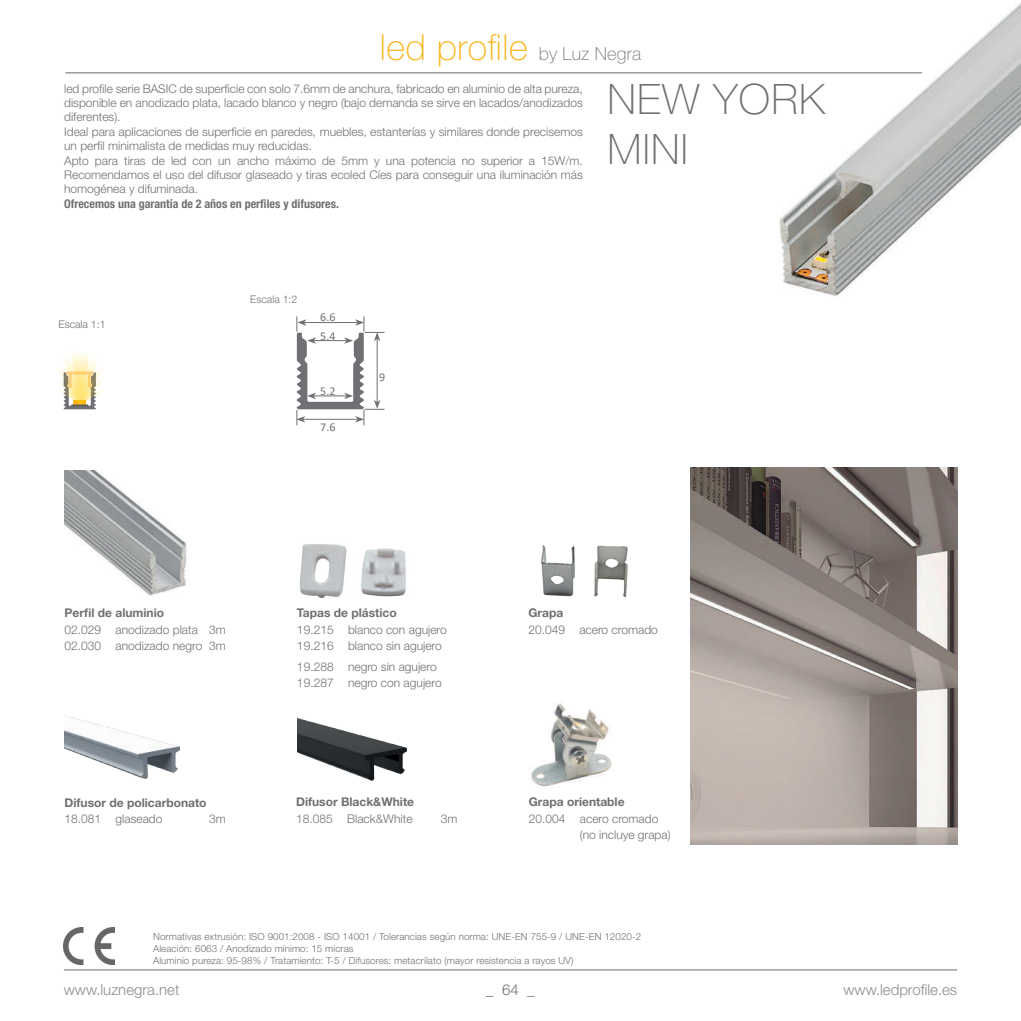
<style>
.page{position:relative;width:1021px;height:1021px;background:#fff}
.page>*{position:absolute;margin:0;border:0;box-sizing:border-box;transform-origin:0 0}
.t1{font:100 42px/50.4px "Helvetica Neue LT Std";letter-spacing:.03em;color:#6f7073}
.t2{font:100 36px "Helvetica Neue LT Std";letter-spacing:.015em;color:#fbb316}
.t3{font:300 15px "Helvetica Neue LT Std";color:#8a8c8f}
.t4{font:300 15px "Helvetica Neue LT Std";color:#6f7073}
.t5{font:300 12px/14.4px "Helvetica Neue LT Std";color:#6f7073}
.t6{font:700 12px "Helvetica Neue LT Std";color:#6f7073}
.t7{font:700 condensed 12px "Helvetica Neue LT Std";color:#6f7073}
.t8{font:12px "Calibri";color:#6f7073}
.t9{font:300 10.5px "Helvetica Neue LT Std";color:#6f7073}
.t10{font:300 9.75px/11.7px "Helvetica Neue LT Std";letter-spacing:.01em;color:#6f7073}
.s1{font-size:18px;color:#6f7073}
</style>
<div class="page">
<hr style="left:64px;top:969px;width:893px;height:1px;background:#6f7073">
<img style="left:64px;top:927px;width:51px;height:37px">
<img style="left:65px;top:471px;width:122px;height:125px">
<img style="left:299px;top:544px;width:107px;height:54px">
<img style="left:540px;top:545px;width:88px;height:53px">
<img style="left:719px;top:3px;width:301px;height:293px">
<img style="left:65px;top:715px;width:114px;height:63px">
<img style="left:297px;top:717px;width:109px;height:63px">
<svg style="left:296px;top:316px;width:88px;height:109px"></svg>
<img style="left:531px;top:703px;width:81px;height:84px">
<img style="left:690px;top:467px;width:267px;height:377px">
<hr style="left:65px;top:72px;width:856px;height:1px;background:#6f7073">
<svg style="left:59px;top:353px;width:43px;height:56px"></svg>
<h2 class="t2" style="left:380px;top:27px;width:262px">led profile <span class="s1">by Luz Negra</span></h2>
<h1 class="t1" style="left:607px;top:74px;width:219px">NEW YORK<br>MINI</h1>
<p class="t5" style="left:64px;top:81px;width:520px">led profile serie BASIC de superficie con solo 7.6mm de anchura, fabricado en aluminio de alta pureza, disponible en anodizado plata, lacado blanco y negro (bajo demanda se sirve en lacados/anodizados diferentes).<br>Ideal para aplicaciones de superficie en paredes, muebles, estanterías y similares donde precisemos un perfil minimalista de medidas muy reducidas.<br>Apto para tiras de led con un ancho máximo de 5mm y una potencia no superior a 15W/m.<br>Recomendamos el uso del difusor glaseado y tiras ecoled Cíes para conseguir una iluminación más homogénea y difuminada.</p>
<p class="t7" style="left:64px;top:196px;width:276px">Ofrecemos una garantía de 2 años en perfiles y difusores.</p>
<p class="t9" style="left:58px;top:317px;width:49px">Escala 1:1</p>
<p class="t9" style="left:250px;top:293px;width:49px">Escala 1:2</p>
<p class="t8" style="left:320px;top:308px;width:17px">6.6</p>
<p class="t8" style="left:320px;top:327px;width:17px">5.4</p>
<p class="t8" style="left:320px;top:382px;width:17px">5.2</p>
<p class="t8" style="left:320px;top:419px;width:17px">7.6</p>
<p class="t8" style="left:379px;top:369px;width:8px">9</p>
<p class="t6" style="left:65px;top:605px;width:101px">Perfil de aluminio</p>
<p class="t5" style="left:65px;top:621px;width:163px;line-height:16.5px">02.029 anodizado plata 3m<br>02.030 anodizado negro 3m</p>
<p class="t6" style="left:65px;top:794px;width:143px">Difusor de policarbonato</p>
<p class="t5" style="left:65px;top:811px;width:99px">18.081 glaseado</p>
<p class="t5" style="left:209px;top:811px;width:18px">3m</p>
<p class="t6" style="left:297px;top:605px;width:101px">Tapas de plástico</p>
<p class="t5" style="left:297px;top:621px;width:151px;line-height:16.5px">19.215 blanco con agujero<br>19.216 blanco sin agujero</p>
<p class="t5" style="left:297px;top:658px;width:146px;line-height:16.5px">19.288 negro sin agujero<br>19.287 negro con agujero</p>
<p class="t6" style="left:296px;top:794px;width:119px">Difusor Black&amp;White</p>
<p class="t5" style="left:296px;top:811px;width:118px">18.085 Black&amp;White</p>
<p class="t5" style="left:441px;top:811px;width:18px">3m</p>
<p class="t6" style="left:528px;top:605px;width:36px">Grapa</p>
<p class="t5" style="left:528px;top:622px;width:131px">20.049 acero cromado</p>
<p class="t6" style="left:529px;top:794px;width:97px">Grapa orientable</p>
<p class="t5" style="left:580px;top:810px;width:92px;line-height:16.5px;text-indent:-51px">20.004 acero cromado (no incluye grapa)</p>
<p class="t10" style="left:153px;top:930px;width:489px">Normativas extrusión: ISO 9001:2008 - ISO 14001 / Tolerancias según norma: UNE-EN 755-9 / UNE-EN 12020-2<br>Aleación: 6063 / Anodizado mínimo: 15 micras<br>Aluminio pureza: 95-98% / Tratamiento: T-5 / Difusores: metacrilato (mayor resistencia a rayos UV)</p>
<p class="t3" style="left:64px;top:980px;width:117px">www.luznegra.net</p>
<p class="t4" style="left:486px;top:980px;width:50px">_ 64 _</p>
<p class="t3" style="left:843px;top:980px;width:115px">www.ledprofile.es</p>
</div>
